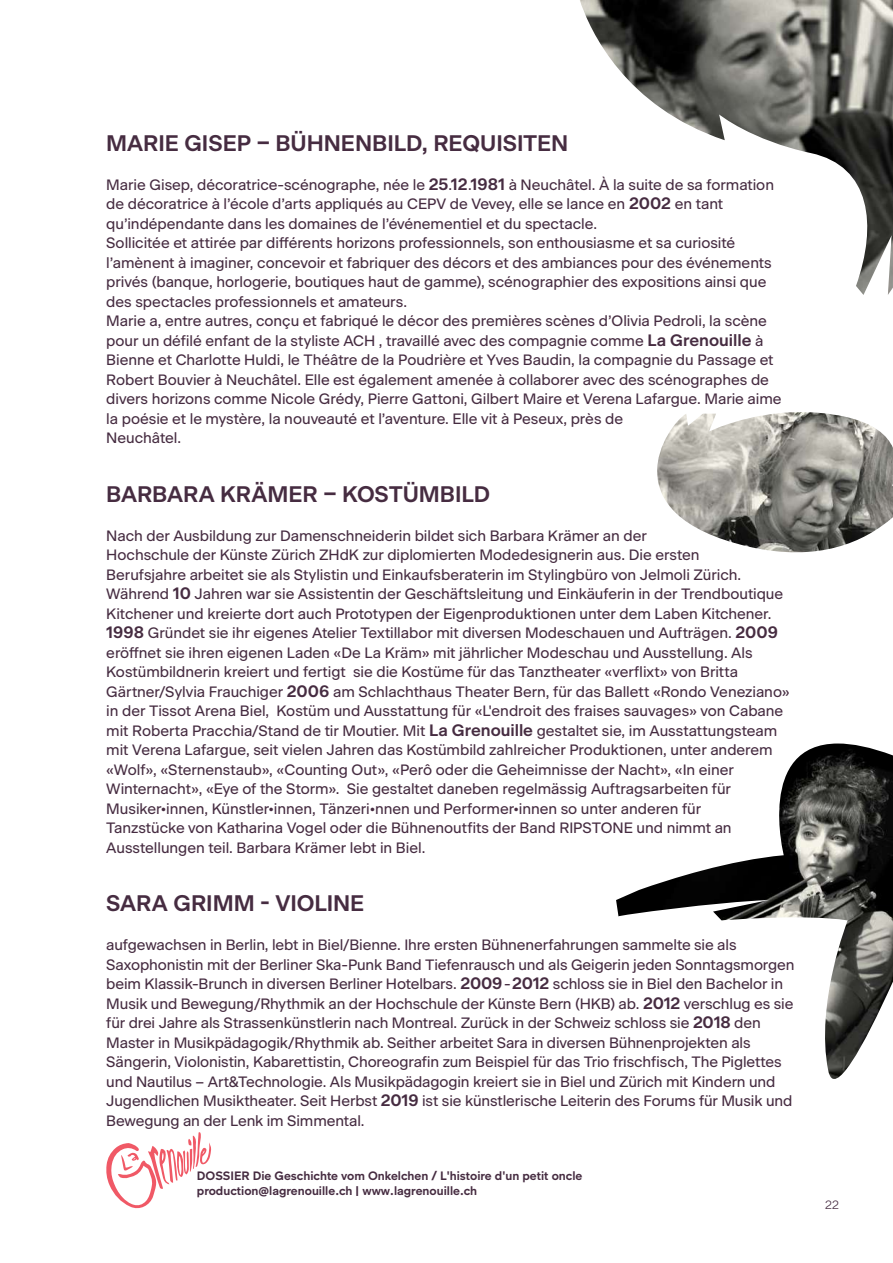
<style>
.page{position:relative;width:893px;height:1263px;background:#fff}
.page>*{position:absolute;margin:0;border:0;box-sizing:border-box;transform-origin:0 0}
.t1{font:600 22.5px "Beausite Classic";letter-spacing:-.005em;color:#462c41}
.t2{font:15px/19.5px "Beausite Classic";letter-spacing:-.005em;color:#462c41}
.t3{font:700 12px/14.4px "Epoque Grotesk";color:#462c41}
.t4{font:300 12px "Beausite Classic";color:#462c41}
.s1{font-weight:600;font-size:16.5px}
</style>
<div class="page">
<img style="left:580px;top:0;width:313px;height:295px">
<img style="left:657px;top:412px;width:236px;height:141px">
<img style="left:616px;top:743px;width:277px;height:336px">
<svg style="left:106px;top:1132px;width:105px;height:77px"></svg>
<h1 class="t1" style="left:106px;top:126px;width:464px">MARIE GISEP – BÜHNENBILD, REQUISITEN</h1>
<p class="t2" style="left:106px;top:173px;width:677px">Marie Gisep, décoratrice-scénographe, née le <span class="s1">25</span>.<span class="s1">12</span>.<span class="s1">1981</span> à Neuchâtel. À la suite de sa formation de décoratrice à l’école d’arts appliqués au CEPV de Vevey, elle se lance en <span class="s1">2002</span> en tant qu’indépendante dans les domaines de l’événementiel et du spectacle.<br>Sollicitée et attirée par différents horizons professionnels, son enthousiasme et sa curiosité l’amènent à imaginer, concevoir et fabriquer des décors et des ambiances pour des événements privés (banque, horlogerie, boutiques haut de gamme), scénographier des expositions ainsi que des spectacles professionnels et amateurs.<br>Marie a, entre autres, conçu et fabriqué le décor des premières scènes d’Olivia Pedroli, la scène pour un défilé enfant de la styliste ACH , travaillé avec des compagnie comme <span class="s1">La Grenouille</span> à Bienne et Charlotte Huldi, le Théâtre de la Poudrière et Yves Baudin, la compagnie du Passage et Robert Bouvier à Neuchâtel. Elle est également amenée à collaborer avec des scénographes de divers horizons comme Nicole Grédy, Pierre Gattoni, Gilbert Maire et Verena Lafargue. Marie aime la poésie et le mystère, la nouveauté et l’aventure. Elle vit à Peseux, près de<br>Neuchâtel.</p>
<h1 class="t1" style="left:106px;top:477px;width:385px">BARBARA KRÄMER – KOSTÜMBILD</h1>
<p class="t2" style="left:106px;top:524px;width:685px">Nach der Ausbildung zur Damenschneiderin bildet sich Barbara Krämer an der<br>Hochschule der Künste Zürich ZHdK zur diplomierten Modedesignerin aus. Die ersten<br>Berufsjahre arbeitet sie als Stylistin und Einkaufsberaterin im Stylingbüro von Jelmoli Zürich.<br>Während <span class="s1">10</span> Jahren war sie Assistentin der Geschäftsleitung und Einkäuferin in der Trendboutique Kitchener und kreierte dort auch Prototypen der Eigenproduktionen unter dem Laben Kitchener.<br><span class="s1">1998</span> Gründet sie ihr eigenes Atelier Textillabor mit diversen Modeschauen und Aufträgen. <span class="s1">2009 </span>eröffnet sie ihren eigenen Laden «De La Kräm» mit jährlicher Modeschau und Ausstellung. Als Kostümbildnerin kreiert und fertigt sie die Kostüme für das Tanztheater «verflixt» von Britta Gärtner/Sylvia Frauchiger <span class="s1">2006</span> am Schlachthaus Theater Bern, für das Ballett «Rondo Veneziano» in der Tissot Arena Biel, Kostüm und Ausstattung für «L'endroit des fraises sauvages» von Cabane mit Roberta Pracchia/Stand de tir Moutier. Mit <span class="s1">La Grenouille</span> gestaltet sie, im Ausstattungsteam mit Verena Lafargue, seit vielen Jahren das Kostümbild zahlreicher Produktionen, unter anderem «Wolf», «Sternenstaub», «Counting Out», «Perô oder die Geheimnisse der Nacht», «In einer Winternacht», «Eye of the Storm». Sie gestaltet daneben regelmässig Auftragsarbeiten für Musiker•innen, Künstler•innen, Tänzeri•nnen und Performer•innen so unter anderen für<br>Tanzstücke von Katharina Vogel oder die Bühnenoutfits der Band RIPSTONE und nimmt an Ausstellungen teil. Barbara Krämer lebt in Biel.</p>
<h1 class="t1" style="left:106px;top:886px;width:260px">SARA GRIMM - VIOLINE</h1>
<p class="t2" style="left:106px;top:934px;width:690px">aufgewachsen in Berlin, lebt in Biel/Bienne. Ihre ersten Bühnenerfahrungen sammelte sie als Saxophonistin mit der Berliner Ska-Punk Band Tiefenrausch und als Geigerin jeden Sonntagsmorgen beim Klassik-Brunch in diversen Berliner Hotelbars. <span class="s1">2009</span>-<span class="s1">2012</span> schloss sie in Biel den Bachelor in Musik und Bewegung/Rhythmik an der Hochschule der Künste Bern (HKB) ab. <span class="s1">2012</span> verschlug es sie für drei Jahre als Strassenkünstlerin nach Montreal. Zurück in der Schweiz schloss sie <span class="s1">2018</span> den Master in Musikpädagogik/Rhythmik ab. Seither arbeitet Sara in diversen Bühnenprojekten als Sängerin, Violonistin, Kabarettistin, Choreografin zum Beispiel für das Trio frischfisch, The Piglettes und Nautilus – Art&amp;Technologie. Als Musikpädagogin kreiert sie in Biel und Zürich mit Kindern und Jugendlichen Musiktheater. Seit Herbst <span class="s1">2019</span> ist sie künstlerische Leiterin des Forums für Musik und Bewegung an der Lenk im Simmental.</p>
<p class="t3" style="left:197px;top:1168px;width:387px">DOSSIER Die Geschichte vom Onkelchen / L'histoire d'un petit oncle production@lagrenouille.ch | www.lagrenouille.ch</p>
<p class="t4" style="left:825px;top:1196px;width:15px">22</p>
</div>
